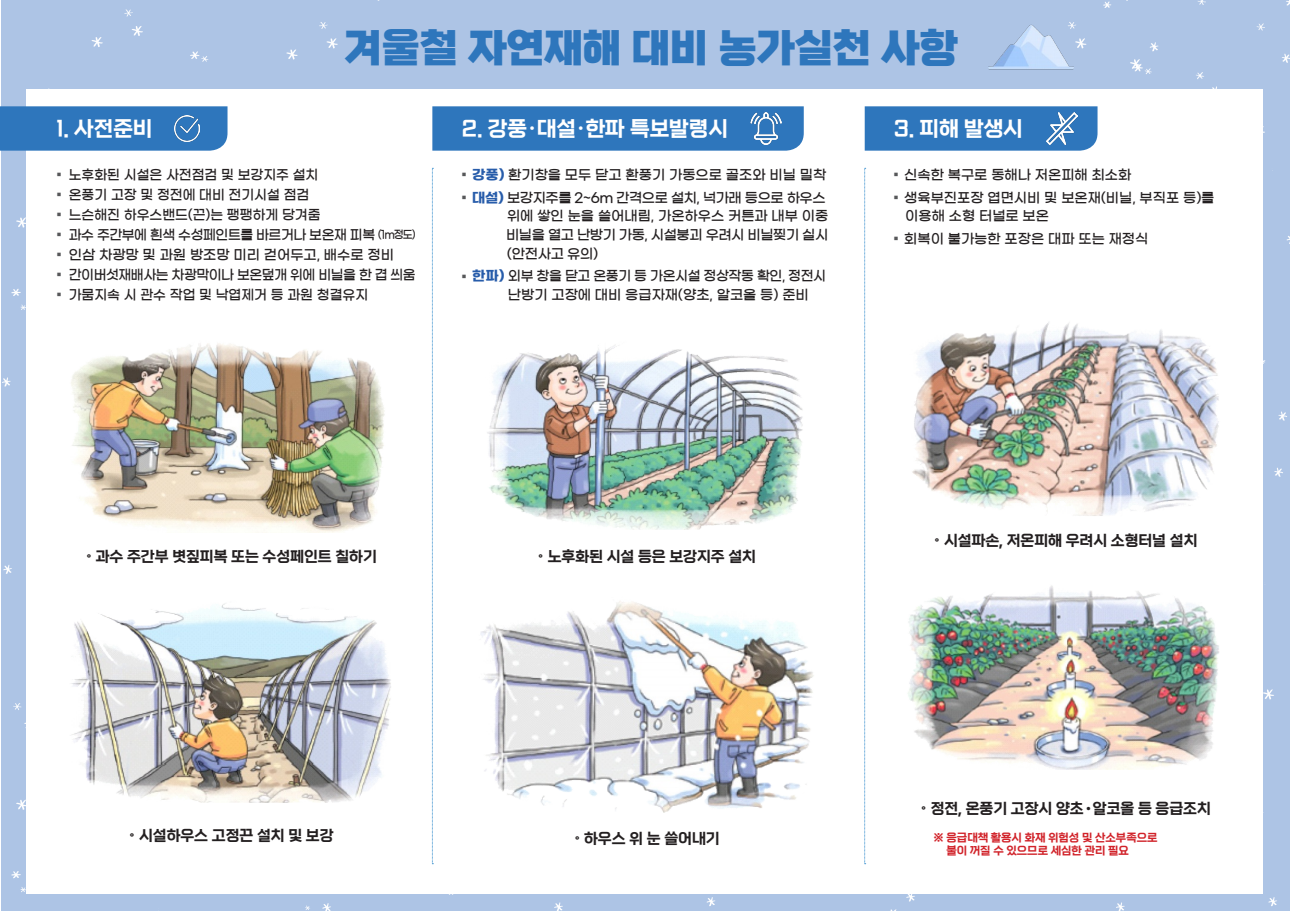
<style>
.page{position:relative;width:1290px;height:911px;background:#fff}
.page>*{position:absolute;margin:0;border:0;box-sizing:border-box;transform-origin:0 0}
.t1{font:700 40px "Gong Gothic";color:#2e76bc}
.t2{font:500 21.25px "Gong Gothic";color:#fff}
.t3{font:500 15px "Gong Gothic";color:#231f20}
.t4{font:13.75px "Gmarket Sans TTF Medium";color:#231f20}
.t5{font:13.75px "Gmarket Sans TTF Medium";letter-spacing:-.03em;color:#231f20}
.t6{font:13.75px "Gmarket Sans TTF Medium";letter-spacing:-.025em;color:#231f20}
.t7{font:500 11.25px "Gong Gothic";color:#d1232a}
.s1{font-size:11.25px}
.s2{font-family:"Gmarket Sans TTF Bold";color:#275caa}
.s3{font-size:20px}
</style>
<div class="page">
<img style="left:1px;top:0;width:1289px;height:911px">
<div style="left:0;top:106px;width:227px;height:45px;background:#2e76bc"></div>
<div style="left:432px;top:106px;width:372px;height:45px;background:#2e76bc"></div>
<div style="left:865px;top:106px;width:232px;height:45px;background:#2e76bc"></div>
<div style="left:344px;top:10px;width:614px;height:75px;background:#adc4e5"></div>
<img style="left:61px;top:333px;width:337px;height:199px">
<img style="left:472px;top:324px;width:346px;height:206px">
<img style="left:891px;top:321px;width:345px;height:195px">
<img style="left:57px;top:598px;width:345px;height:207px">
<img style="left:459px;top:591px;width:372px;height:221px">
<img style="left:893px;top:568px;width:341px;height:201px">
<svg style="left:432px;top:168px;width:1px;height:696px"></svg>
<svg style="left:864px;top:168px;width:2px;height:696px"></svg>
<img style="left:989px;top:4px;width:84px;height:85px">
<img style="left:174px;top:116px;width:25px;height:25px">
<img style="left:750px;top:113px;width:32px;height:31px">
<img style="left:1046px;top:113px;width:32px;height:31px">
<p class="t1" style="left:344px;top:26px;width:615px">겨울철 자연재해 대비 농가실천 사항</p>
<p class="t2" style="left:57px;top:117px;width:97px">1. 사전준비</p>
<p class="t2" style="left:462px;top:117px;width:268px">2. 강풍·대설·한파 특보발령시</p>
<p class="t2" style="left:894px;top:117px;width:130px">3. 피해 발생시</p>
<p class="t4" style="left:57px;top:167px;width:263px"><sup>■</sup> 노후화된 시설은 사전점검 및 보강지주 설치</p>
<p class="t4" style="left:57px;top:187px;width:254px"><sup>■</sup> 온풍기 고장 및 정전에 대비 전기시설 점검</p>
<p class="t4" style="left:57px;top:207px;width:265px"><sup>■</sup> 느슨해진 하우스밴드(끈)는 팽팽하게 당겨줌</p>
<p class="t5" style="left:57px;top:227px;width:360px"><sup>■</sup> 과수 주간부에 흰색 수성페인트를 바르거나 보온재 피복 <span class="s1">(1m정도)</span></p>
<p class="t4" style="left:57px;top:247px;width:339px"><sup>■</sup> 인삼 차광망 및 과원 방조망 미리 걷어두고, 배수로 정비</p>
<p class="t5" style="left:57px;top:267px;width:361px"><sup>■</sup> 간이버섯재배사는 차광막이나 보온덮개 위에 비닐을 한 겹 씌움</p>
<p class="t4" style="left:57px;top:287px;width:313px"><sup>■</sup> 가뭄지속 시 관수 작업 및 낙엽제거 등 과원 청결유지</p>
<p class="t4" style="left:462px;top:167px;width:366px"><sup>■</sup> <span class="s2">강풍)</span> 환기창을 모두 닫고 환풍기 가동으로 골조와 비닐 밀착</p>
<p class="t5" style="left:462px;top:190px;width:365px"><sup>■</sup> <span class="s2">대설)</span> 보강지주를 2~6m 간격으로 설치, 넉가래 등으로 하우스</p>
<p class="t4" style="left:507px;top:209px;width:323px">위에 쌓인 눈을 쓸어내림, 가온하우스 커튼과 내부 이중</p>
<p class="t5" style="left:506px;top:227px;width:324px">비닐을 열고 난방기 가동, 시설붕괴 우려시 비닐찢기 실시</p>
<p class="t4" style="left:507px;top:246px;width:92px">(안전사고 유의)</p>
<p class="t6" style="left:462px;top:269px;width:366px"><sup>■</sup> <span class="s2">한파)</span> 외부 창을 닫고 온풍기 등 가온시설 정상작동 확인, 정전시</p>
<p class="t4" style="left:508px;top:287px;width:302px">난방기 고장에 대비 응급자재(양초, 알코올 등) 준비</p>
<p class="t4" style="left:894px;top:167px;width:239px"><sup>■</sup> 신속한 복구로 동해나 저온피해 최소화</p>
<p class="t4" style="left:894px;top:190px;width:322px"><sup>■</sup> 생육부진포장 엽면시비 및 보온재(비닐, 부직포 등)를</p>
<p class="t4" style="left:905px;top:209px;width:145px">이용해 소형 터널로 보온</p>
<p class="t4" style="left:894px;top:231px;width:256px"><sup>■</sup> 회복이 불가능한 포장은 대파 또는 재정식</p>
<p class="t3" style="left:82px;top:548px;width:296px">˚과수 주간부 볏짚피복 또는 수성페인트 칠하기</p>
<p class="t3" style="left:534px;top:548px;width:224px">˚노후화된 시설 등은 보강지주 설치</p>
<p class="t3" style="left:125px;top:827px;width:210px">˚시설하우스 고정끈 설치 및 보강</p>
<p class="t3" style="left:570px;top:830px;width:151px">˚하우스 위 눈 쓸어내기</p>
<p class="t3" style="left:930px;top:533px;width:269px">˚시설파손, 저온피해 우려시 소형터널 설치</p>
<p class="t3" style="left:917px;top:801px;width:295px">˚정전, 온풍기 고장시 양초<span class="s3">·</span>알코올 등 응급조치</p>
<p class="t7" style="left:933px;top:831px;width:225px">※ 응급대책 활용시 화재 위험성 및 산소부족으로</p>
<p class="t7" style="left:946px;top:845px;width:184px">불이 꺼질 수 있으므로 세심한 관리 필요</p>
</div>
